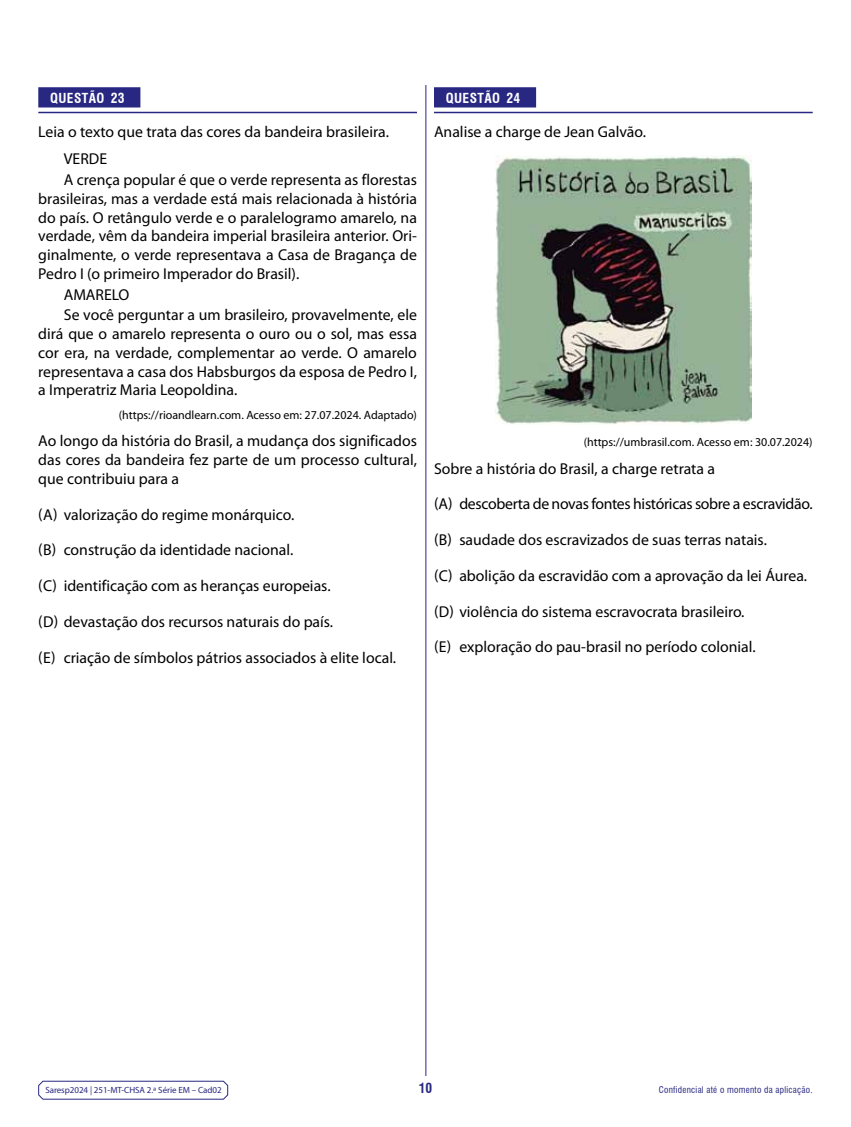
<style>
.page{position:relative;width:851px;height:1127px;background:#fff}
.page>*{position:absolute;margin:0;border:0;box-sizing:border-box;transform-origin:0 0}
.t1{font:15.75px/18.8px "Myriad Pro";color:#000;text-align:justify}
.t2{font:15.75px "Myriad Pro";letter-spacing:-.02em;color:#000}
.t3{font:700 condensed 13.5px "Swiss 721 BT";letter-spacing:.03em;color:#fff}
.t4{font:700 condensed 13.5px "Swiss 721 BT";color:#282781}
.t5{font:12px "Myriad Pro";color:#000}
.t6{font:9px "Myriad Pro";letter-spacing:-.005em;color:#282781}
.t7{font:condensed 9px "Swiss 721 BT";letter-spacing:.03em;color:#282781}
</style>
<div class="page">
<svg style="left:38px;top:1080px;width:190px;height:20px"></svg>
<hr style="left:425px;top:85px;width:1px;height:991px;background:#282781">
<div style="left:434px;top:87px;width:102px;height:20px;background:#282781"></div>
<hr style="left:434px;top:112px;width:378px;height:1px;background:#282781">
<img style="left:495px;top:156px;width:256px;height:268px">
<div style="left:38px;top:87px;width:102px;height:20px;background:#282781"></div>
<hr style="left:38px;top:112px;width:379px;height:1px;background:#282781">
<p class="t3" style="left:50px;top:90px;width:76px">QUESTÃO 23</p>
<p class="t1" style="left:64px;top:118px;width:326px;line-height:27.3px;text-indent:-26px">Leia o texto que trata das cores da bandeira brasileira.<br>VERDE</p>
<p class="t1" style="left:38px;top:170px;width:380px;text-indent:26px">A crença popular é que o verde representa as florestas brasileiras, mas a verdade está mais relacionada à história do país. O retângulo verde e o paralelogramo amarelo, na verdade, vêm da bandeira imperial brasileira anterior. Ori&shy;ginalmente, o verde representava a Casa de Bragança de Pedro I (o primeiro Imperador do Brasil).</p>
<p class="t1" style="left:64px;top:284px;width:354px;line-height:20.9px">AMARELO<br>Se você perguntar a um brasileiro, provavelmente, ele</p>
<p class="t1" style="left:38px;top:324px;width:380px">dirá que o amarelo representa o ouro ou o sol, mas essa cor era, na verdade, complementar ao verde. O amarelo representava a casa dos Habsburgos da esposa de Pedro I, a Imperatriz Maria Leopoldina.</p>
<p class="t5" style="left:119px;top:408px;width:300px">(https://rioandlearn.com. Acesso em: 27.07.2024. Adaptado)</p>
<p class="t1" style="left:38px;top:431px;width:380px">Ao longo da história do Brasil, a mudança dos significados das cores da bandeira fez parte de um processo cultural, que contribuiu para a</p>
<p class="t1" style="left:38px;top:505px;width:258px">(A) valorização do regime monárquico.</p>
<p class="t1" style="left:38px;top:540px;width:256px">(B) construção da identidade nacional.</p>
<p class="t1" style="left:38px;top:576px;width:294px">(C) identificação com as heranças europeias.</p>
<p class="t1" style="left:38px;top:612px;width:296px">(D) devastação dos recursos naturais do país.</p>
<p class="t1" style="left:38px;top:648px;width:359px">(E) criação de símbolos pátrios associados à elite local.</p>
<p class="t3" style="left:446px;top:90px;width:76px">QUESTÃO 24</p>
<p class="t1" style="left:434px;top:122px;width:213px">Analise a charge de Jean Galvão.</p>
<p class="t5" style="left:583px;top:435px;width:230px">(https://umbrasil.com. Acesso em: 30.07.2024)</p>
<p class="t1" style="left:434px;top:459px;width:282px">Sobre a história do Brasil, a charge retrata a</p>
<p class="t2" style="left:434px;top:494px;width:380px">(A) descoberta de novas fontes históricas sobre a escravidão.</p>
<p class="t1" style="left:434px;top:530px;width:334px">(B) saudade dos escravizados de suas terras natais.</p>
<p class="t1" style="left:434px;top:566px;width:374px">(C) abolição da escravidão com a aprovação da lei Áurea.</p>
<p class="t1" style="left:434px;top:602px;width:312px">(D) violência do sistema escravocrata brasileiro.</p>
<p class="t1" style="left:434px;top:637px;width:323px">(E) exploração do pau-brasil no período colonial.</p>
<p class="t6" style="left:45px;top:1084px;width:178px">Saresp2024 | 251-MT-CHSA 2.ª Série EM – Cad02</p>
<p class="t4" style="left:418px;top:1079px;width:15px">10</p>
<p class="t7" style="left:658px;top:1084px;width:155px">Confidencial até o momento da aplicação.</p>
</div>
